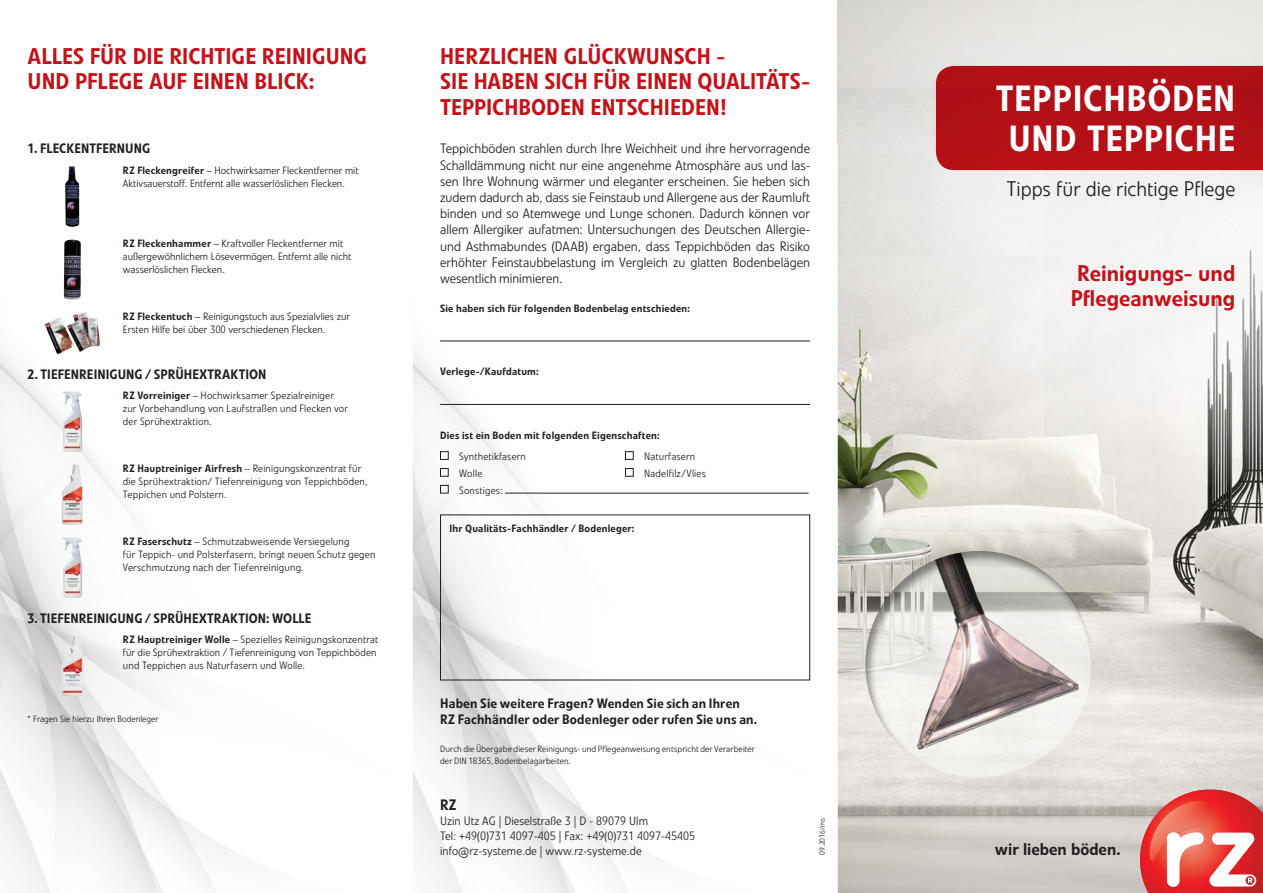
<style>
.page{position:relative;width:1263px;height:893px;background:#fff}
.page>*{position:absolute;margin:0;border:0;box-sizing:border-box;transform-origin:0 0}
.t1{font:500 36px "Linotype Veto";letter-spacing:.02em;color:#fff}
.t2{font:500 22.5px/25.5px "Linotype Veto";color:#c4121a}
.t3{font:300 21px "Linotype Veto";color:#231f20}
.Unbenanntes_Format_1{font:500 16.8px "Linotype Veto";color:#231f20}
.t4{font:500 15px "Linotype Veto";color:#231f20}
.Fliesstext{font:300 13.5px/16.2px "Linotype Veto";color:#231f20;text-align:justify}
.Fliesstext-2{font:500 13.5px/16.2px "Linotype Veto";letter-spacing:.005em;color:#231f20}
.t5{font:300 12px "Linotype Veto";color:#231f20}
.t6{font:300 10.5px/12.6px "Linotype Veto";letter-spacing:.01em;color:#231f20}
.t7{font:500 10.5px "Linotype Veto";letter-spacing:.02em;color:#231f20}
.t8{font:300 9px/12px "Linotype Veto";letter-spacing:.01em;color:#231f20}
.t9{font:300 7.5px "Linotype Veto";color:#231f20}
.s1{font-weight:500}
</style>
<div class="page">
<img style="left:838px;top:530px;width:425px;height:363px">
<svg style="left:837px;top:0;width:426px;height:530px"></svg>
<div style="left:936px;top:66px;width:327px;height:104px;background:#b31017"></div>
<img style="left:0;top:143px;width:838px;height:750px">
<svg style="left:1140px;top:789px;width:123px;height:104px"></svg>
<hr style="left:440px;top:341px;width:370px;height:1px;background:#231f20">
<hr style="left:440px;top:404px;width:370px;height:1px;background:#231f20">
<div style="left:440px;top:451px;width:9px;height:9px;border:1px solid #231f20"></div>
<div style="left:625px;top:451px;width:9px;height:9px;border:1px solid #231f20"></div>
<div style="left:440px;top:468px;width:9px;height:9px;border:1px solid #231f20"></div>
<div style="left:625px;top:468px;width:9px;height:9px;border:1px solid #231f20"></div>
<div style="left:440px;top:485px;width:9px;height:8px;border:1px solid #231f20"></div>
<hr style="left:505px;top:493px;width:303px;height:1px;background:#231f20">
<img style="left:65px;top:166px;width:14px;height:61px">
<img style="left:64px;top:239px;width:17px;height:62px">
<img style="left:45px;top:312px;width:55px;height:42px">
<img style="left:62px;top:391px;width:21px;height:61px">
<img style="left:61px;top:464px;width:22px;height:61px">
<img style="left:62px;top:537px;width:21px;height:61px">
<img style="left:62px;top:635px;width:21px;height:61px">
<div style="left:440px;top:514px;width:370px;height:166px;border:1px solid #231f20"></div>
<div style="left:865px;top:549px;width:228px;height:230px;background:#231f20;opacity:.5"></div>
<p class="t2" style="left:28px;top:44px;width:341px">ALLES FÜR DIE RICHTIGE REINIGUNG<br>UND PFLEGE AUF EINEN BLICK:</p>
<p class="Fliesstext-2" style="left:28px;top:141px;width:124px">1. FLECKENTFERNUNG</p>
<p class="t6" style="left:123px;top:164px;width:237px"><span class="s1">RZ Fleckengreifer</span> – Hochwirksamer Fleckentferner mit<br>Aktivsauerstoff. Entfernt alle wasserlöslichen Flecken.</p>
<p class="t6" style="left:123px;top:238px;width:230px"><span class="s1">RZ Fleckenhammer</span> – Kraftvoller Fleckentferner mit außergewöhnlichem Lösevermögen. Entfernt alle nicht wasserlöslichen Flecken.</p>
<p class="t6" style="left:123px;top:310px;width:229px"><span class="s1">RZ Fleckentuch</span> – Reinigungstuch aus Spezialvlies zur<br>Ersten Hilfe bei über 300 verschiedenen Flecken.</p>
<p class="Fliesstext-2" style="left:28px;top:366px;width:240px">2. TIEFENREINIGUNG / SPRÜHEXTRAKTION</p>
<p class="t6" style="left:123px;top:389px;width:227px"><span class="s1">RZ Vorreiniger</span> – Hochwirksamer Spezialreiniger zur Vorbehandlung von Laufstraßen und Flecken vor der Sprühextraktion.</p>
<p class="t6" style="left:123px;top:462px;width:246px"><span class="s1">RZ Hauptreiniger Airfresh</span> – Reinigungskonzentrat für die Sprühextraktion/ Tiefenreinigung von Teppichböden,<br>Teppichen und Polstern.</p>
<p class="t6" style="left:123px;top:535px;width:254px"><span class="s1">RZ Faserschutz</span> – Schmutzabweisende Versiegelung<br>für Teppich- und Polsterfasern, bringt neuen Schutz gegen<br>Verschmutzung nach der Tiefenreinigung.</p>
<p class="Fliesstext-2" style="left:28px;top:610px;width:285px">3. TIEFENREINIGUNG / SPRÜHEXTRAKTION: WOLLE</p>
<p class="t6" style="left:123px;top:634px;width:257px"><span class="s1">RZ Hauptreiniger Wolle</span> – Spezielles Reinigungskonzentrat für die Sprühextraktion / Tiefenreinigung von Teppichböden und Teppichen aus Naturfasern und Wolle.</p>
<p class="t8" style="left:28px;top:713px;width:132px">* Fragen Sie hierzu Ihren Bodenleger</p>
<p class="t2" style="left:440px;top:44px;width:371px">HERZLICHEN GLÜCKWUNSCH -<br>SIE HABEN SICH FÜR EINEN QUALITÄTS-<br>TEPPICHBODEN ENTSCHIEDEN!</p>
<p class="Fliesstext" style="left:440px;top:141px;width:371px">Teppichböden strahlen durch Ihre Weichheit und ihre hervorragende Schalldämmung nicht nur eine angenehme Atmosphäre aus und las&shy;sen Ihre Wohnung wärmer und eleganter erscheinen. Sie heben sich zudem dadurch ab, dass sie Feinstaub und Allergene aus der Raumluft binden und so Atemwege und Lunge schonen. Dadurch können vor allem Allergiker aufatmen: Untersuchungen des Deutschen Allergie&shy;und Asthmabundes (DAAB) ergaben, dass Teppichböden das Risiko erhöhter Feinstaubbelastung im Vergleich zu glatten Bodenbelägen wesentlich minimieren.</p>
<p class="t7" style="left:440px;top:302px;width:251px">Sie haben sich für folgenden Bodenbelag entschieden:</p>
<p class="t7" style="left:440px;top:365px;width:100px">Verlege-/Kaufdatum:</p>
<p class="t7" style="left:440px;top:429px;width:221px">Dies ist ein Boden mit folgenden Eigenschaften:</p>
<p class="t6" style="left:459px;top:450px;width:68px">Synthetikfasern</p>
<p class="t6" style="left:644px;top:450px;width:53px">Naturfasern</p>
<p class="t6" style="left:459px;top:467px;width:25px">Wolle</p>
<p class="t6" style="left:644px;top:467px;width:63px">Nadelfilz/Vlies</p>
<p class="t6" style="left:459px;top:484px;width:45px">Sonstiges:</p>
<p class="t7" style="left:449px;top:522px;width:187px">Ihr Qualitäts-Fachhändler / Bodenleger:</p>
<p class="Fliesstext-2" style="left:440px;top:695px;width:319px">Haben Sie weitere Fragen? Wenden Sie sich an Ihren<br>RZ Fachhändler oder Bodenleger oder rufen Sie uns an.</p>
<p class="t8" style="left:440px;top:743px;width:316px">Durch die Übergabe dieser Reinigungs- und Pflegeanweisung entspricht der Verarbeiter der DIN 18365, Bodenbelagarbeiten.</p>
<p class="t4" style="left:440px;top:795px;width:18px">RZ</p>
<p class="t5" style="left:440px;top:813px;width:209px">Uzin Utz AG | Dieselstraße 3 | D - 89079 Ulm</p>
<p class="t5" style="left:440px;top:828px;width:256px">Tel: +49(0)731 4097-405 | Fax: +49(0)731 4097-45405</p>
<p class="t5" style="left:440px;top:843px;width:203px">info@rz-systeme.de | www.rz-systeme.de</p>
<p class="t9" style="left:818px;top:855px;width:38px;rotate:-90deg">09.2016/ms</p>
<p class="t1" style="left:996px;top:77px;width:241px">TEPPICHBÖDEN</p>
<p class="t1" style="left:1008px;top:117px;width:228px">UND TEPPICHE</p>
<p class="t3" style="left:1007px;top:176px;width:230px">Tipps für die richtige Pflege</p>
<p class="t2" style="left:1077px;top:260px;width:160px">Reinigungs- und</p>
<p class="t2" style="left:1071px;top:286px;width:166px">Pflegeanweisung</p>
<p class="Unbenanntes_Format_1" style="left:995px;top:839px;width:127px">wir lieben böden.</p>
</div>
